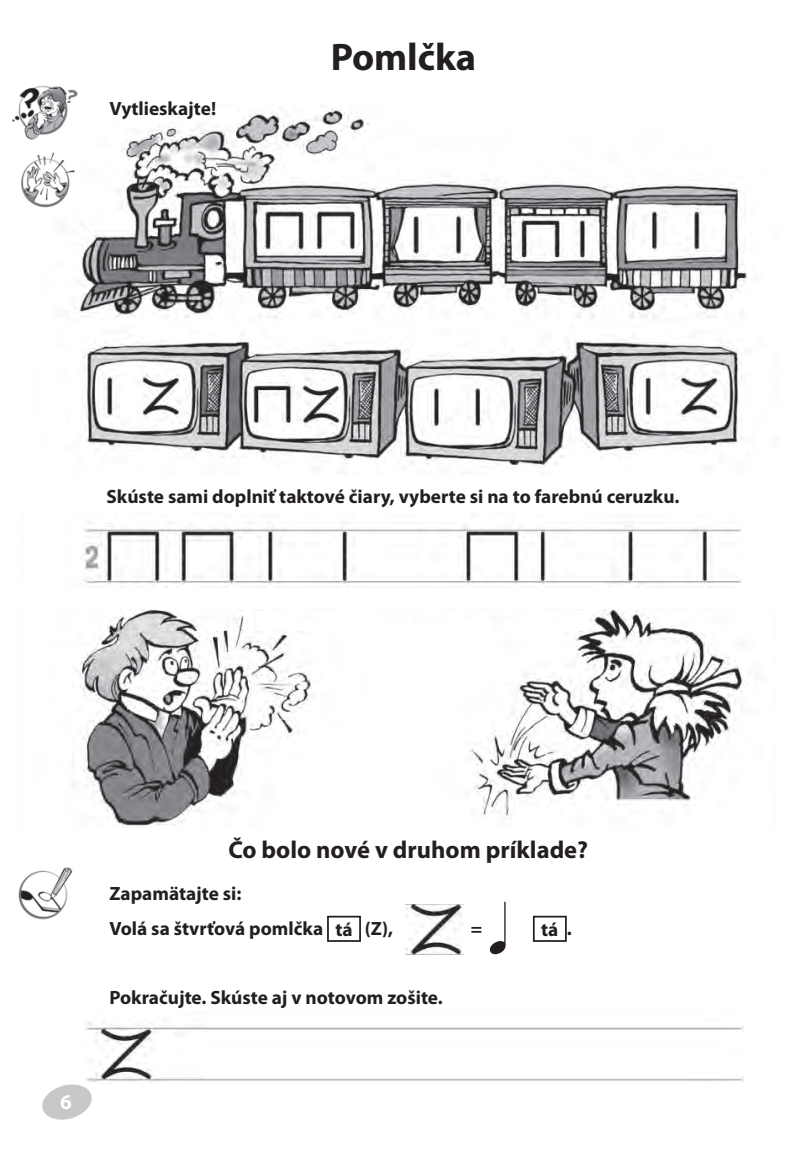
<style>
.page{position:relative;width:807px;height:1154px;background:#fff}
.page>*{position:absolute;margin:0;border:0;box-sizing:border-box;transform-origin:0 0}
.t1{font:700 38.5px "Myriad Pro";letter-spacing:-.005em;color:#231f20}
.t2{font:700 24.5px "Myriad Pro";color:#231f20}
.t3{font:700 21px "Myriad Pro";color:#fff}
.t4{font:700 19.25px/35.4px "Myriad Pro";color:#231f20}
</style>
<div class="page">
<svg style="left:42px;top:1084px;width:50px;height:36px"></svg>
<img style="left:85px;top:1022px;width:658px;height:61px">
<img style="left:75px;top:108px;width:672px;height:361px">
<div style="left:327px;top:916px;width:34px;height:26px;border:2px solid #231f20"></div>
<div style="left:533px;top:916px;width:33px;height:26px;border:2px solid #231f20"></div>
<img style="left:76px;top:610px;width:669px;height:217px">
<img style="left:83px;top:522px;width:657px;height:65px">
<img style="left:12px;top:85px;width:66px;height:37px">
<img style="left:21px;top:104px;width:59px;height:39px">
<img style="left:21px;top:149px;width:58px;height:64px">
<img style="left:405px;top:905px;width:58px;height:50px">
<img style="left:18px;top:867px;width:55px;height:53px">
<p class="t4" style="left:109px;top:91px;width:108px">Vytlieskajte!</p>
<h1 class="t1" style="left:330px;top:35px;width:147px">Pomlčka</h1>
<p class="t4" style="left:107px;top:479px;width:574px">Skúste sami doplniť taktové čiary, vyberte si na to farebnú ceruzku.</p>
<p class="t3" style="left:60px;top:1090px;width:13px">6</p>
<p class="t2" style="left:228px;top:836px;width:361px">Čo bolo nové v druhom príklade?</p>
<p class="t4" style="left:109px;top:875px;width:285px">Zapamätajte si:<br>Volá sa štvrťová pomlčka tá (Z),</p>
<p class="t4" style="left:471px;top:911px;width:13px">=</p>
<p class="t4" style="left:541px;top:912px;width:32px">tá .</p>
<p class="t4" style="left:109px;top:980px;width:335px">Pokračujte. Skúste aj v notovom zošite.</p>
</div>
